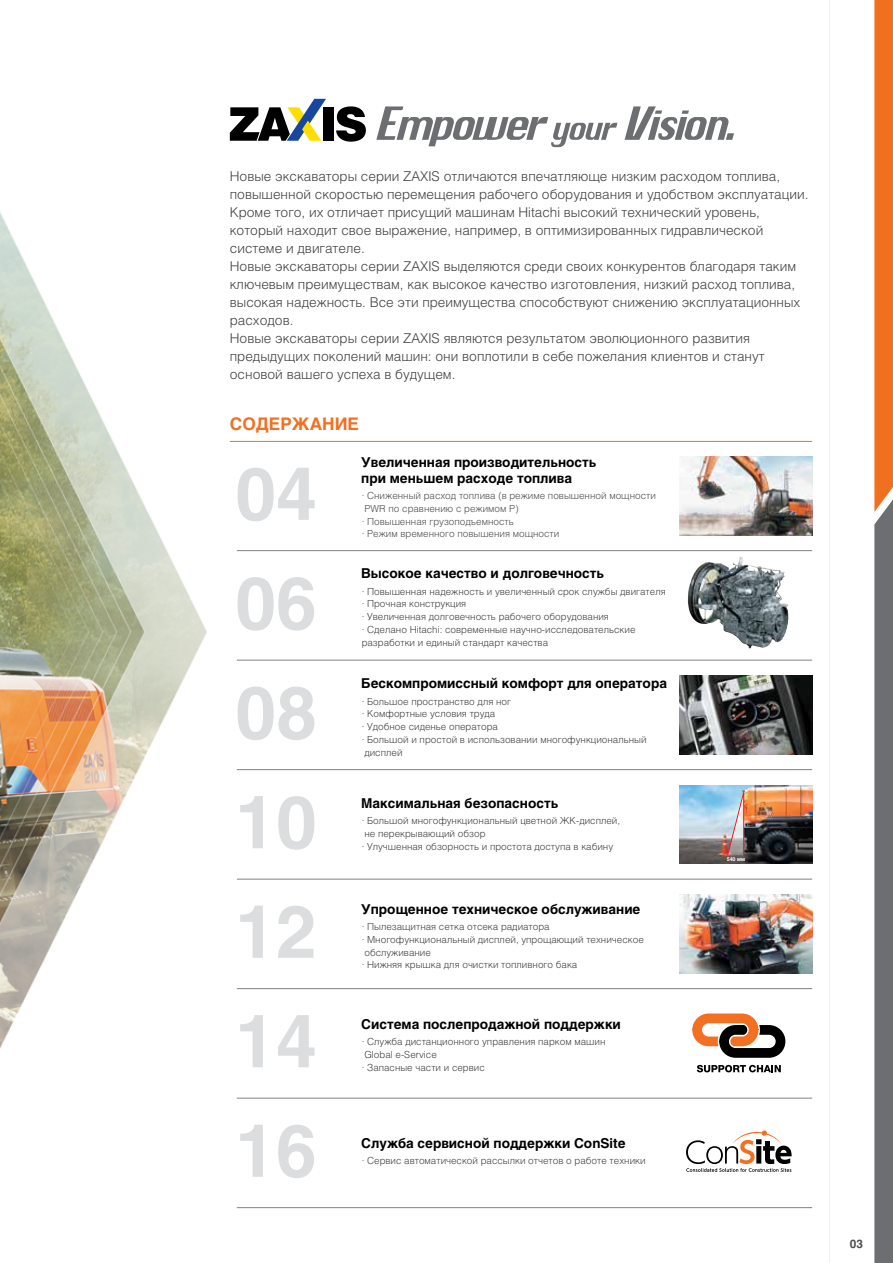
<style>
.page{position:relative;width:893px;height:1263px;background:#fff}
.page>*{position:absolute;margin:0;border:0;box-sizing:border-box;transform-origin:0 0}
.t1{font:700 72.75px/109.5px "Helios C";color:#dcddde;text-align:justify}
.t2{font:700 17.1px "Helios C";color:#f36f21}
.t3{font:13.5px/18px "Helios Light C";color:#414042}
.t4{font:700 13.5px/15.8px "Helios C";color:#000}
.t5{font:700 11.7px "Helios C";color:#4d4d4f}
.t6{font:9.75px/12.8px "Helios Light C";color:#414042}
.t7{font:9.75px/12.8px "Helios Light C";color:#4d4d4f}
.t8{font:700 5.25px "Helios C";color:#fff}
</style>
<div class="page">
<img style="left:0;top:0;width:830px;height:1263px">
<svg style="left:874px;top:0;width:19px;height:1263px;background:#a57356"></svg>
<svg style="left:336px;top:106px;width:30px;height:36px"></svg>
<div style="left:323px;top:107px;width:10px;height:34px;background:#000"></div>
<svg style="left:230px;top:99px;width:96px;height:42px"></svg>
<svg style="left:625px;top:106px;width:109px;height:34px"></svg>
<svg style="left:376px;top:106px;width:241px;height:41px"></svg>
<hr style="left:237px;top:550px;width:575px;height:1px;background:#808285">
<hr style="left:237px;top:660px;width:575px;height:1px;background:#808285">
<hr style="left:237px;top:769px;width:575px;height:1px;background:#808285">
<hr style="left:237px;top:879px;width:575px;height:1px;background:#808285">
<hr style="left:237px;top:988px;width:575px;height:1px;background:#808285">
<hr style="left:237px;top:1098px;width:575px;height:1px;background:#808285">
<hr style="left:237px;top:1207px;width:575px;height:1px;background:#808285">
<hr style="left:230px;top:441px;width:582px;height:1px;background:#f36f21">
<img style="left:680px;top:675px;width:132px;height:79px">
<img style="left:679px;top:785px;width:133px;height:78px">
<svg style="left:727px;top:792px;width:17px;height:64px"></svg>
<svg style="left:697px;top:1065px;width:84px;height:7px"></svg>
<svg style="left:692px;top:1013px;width:93px;height:45px"></svg>
<svg style="left:686px;top:1130px;width:106px;height:42px"></svg>
<img style="left:687px;top:562px;width:102px;height:86px">
<img style="left:680px;top:457px;width:132px;height:78px">
<img style="left:680px;top:894px;width:132px;height:80px">
<p class="t3" style="left:230px;top:167px;width:580px">Новые экскаваторы серии ZAXIS отличаются впечатляюще низким расходом топлива, повышенной скоростью перемещения рабочего оборудования и удобством эксплуатации.<br>Кроме того, их отличает присущий машинам Hitachi высокий технический уровень, который находит свое выражение, например, в оптимизированных гидравлической системе и двигателе.<br>Новые экскаваторы серии ZAXIS выделяются среди своих конкурентов благодаря таким ключевым преимуществам, как высокое качество изготовления, низкий расход топлива, высокая надежность. Все эти преимущества способствуют снижению эксплуатационных расходов.<br>Новые экскаваторы серии ZAXIS являются результатом эволюционного развития предыдущих поколений машин: они воплотили в себе пожелания клиентов и станут основой вашего успеха в будущем.</p>
<h2 class="t2" style="left:230px;top:414px;width:131px">СОДЕРЖАНИЕ</h2>
<h1 class="t1" style="left:235px;top:439px;width:83px">04<br>06<br>08<br>10<br>12<br>14<br>16</h1>
<h3 class="t4" style="left:361px;top:454px;width:237px">Увеличенная производительность при меньшем расходе топлива</h3>
<p class="t7" style="left:362px;top:489px;width:296px">· Сниженный расход топлива (в режиме повышенной мощности PWR по сравнению с режимом P)<br>· Повышенная грузоподъемность<br>· Режим временного повышения мощности</p>
<h3 class="t4" style="left:361px;top:565px;width:244px">Высокое качество и долговечность</h3>
<p class="t6" style="left:362px;top:585px;width:305px">· Повышенная надежность и увеличенный срок службы двигателя · Прочная конструкция<br>· Увеличенная долговечность рабочего оборудования<br>· Сделано Hitachi: современные научно-исследовательские разработки и единый стандарт качества</p>
<h3 class="t4" style="left:361px;top:675px;width:307px">Бескомпромиссный комфорт для оператора</h3>
<p class="t6" style="left:362px;top:694px;width:286px">· Большое пространство для ног<br>· Комфортные условия труда<br>· Удобное сиденье оператора<br>· Большой и простой в использовании многофункциональный дисплей</p>
<h3 class="t4" style="left:361px;top:795px;width:198px">Максимальная безопасность</h3>
<p class="t6" style="left:362px;top:814px;width:260px">· Большой многофункциональный цветной ЖК-дисплей, не перекрывающий обзор<br>· Улучшенная обзорность и простота доступа в кабину</p>
<p class="t8" style="left:727px;top:856px;width:20px">540 мм</p>
<h3 class="t4" style="left:361px;top:901px;width:281px">Упрощенное техническое обслуживание</h3>
<p class="t6" style="left:362px;top:920px;width:284px">· Пылезащитная сетка отсека радиатора<br>· Многофункциональный дисплей, упрощающий техническое обслуживание<br>· Нижняя крышка для очистки топливного бака</p>
<h3 class="t4" style="left:361px;top:1016px;width:261px">Система послепродажной поддержки</h3>
<p class="t6" style="left:362px;top:1035px;width:245px">· Служба дистанционного управления парком машин<br>Global e-Service<br>· Запасные части и сервис</p>
<h3 class="t4" style="left:361px;top:1135px;width:266px">Служба сервисной поддержки ConSite</h3>
<p class="t6" style="left:362px;top:1154px;width:285px">· Сервис автоматической рассылки отчетов о работе техники</p>
<p class="t5" style="left:850px;top:1236px;width:15px">03</p>
</div>
